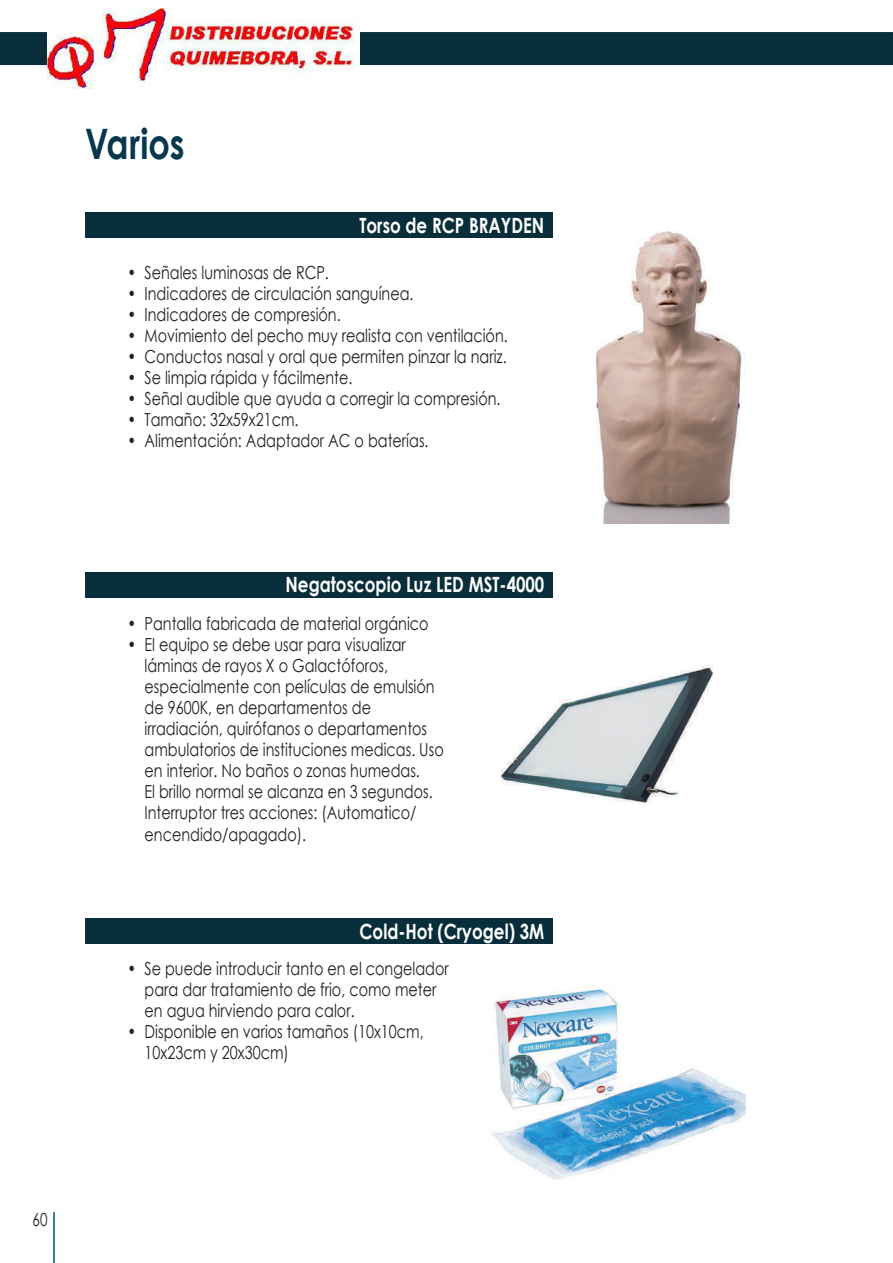
<style>
.page{position:relative;width:893px;height:1263px;background:#fff}
.page>*{position:absolute;margin:0;border:0;box-sizing:border-box;transform-origin:0 0}
.t1{font:700 42px "Century Gothic";letter-spacing:.005em;color:#07384e;scale:.8 1}
.t2{font:700 21px "Century Gothic";color:#fff;scale:.8 1}
.t3{font:18px/21px "Century Gothic";color:#231f20;scale:.8 1}
.t4{font:18px "Century Gothic";color:#231f20;scale:.75 1}
</style>
<div class="page">
<hr style="left:53px;top:1212px;width:2px;height:51px;background:#015378">
<div style="left:332px;top:32px;width:561px;height:33px;background:#082e3b"></div>
<div style="left:0;top:32px;width:74px;height:33px;background:#082e3b"></div>
<img style="left:501px;top:664px;width:212px;height:140px">
<div style="left:85px;top:572px;width:468px;height:25px;background:#082e3b"></div>
<div style="left:85px;top:213px;width:468px;height:25px;background:#082e3b"></div>
<img style="left:595px;top:231px;width:147px;height:293px">
<div style="left:85px;top:918px;width:468px;height:26px;background:#082e3b"></div>
<img style="left:491px;top:989px;width:255px;height:191px">
<img style="left:48px;top:8px;width:311px;height:81px">
<h1 class="t1" style="left:85px;top:112px;width:126px">Varios</h1>
<p class="t2" style="left:359px;top:209px;width:233px">Torso de RCP BRAYDEN</p>
<p class="t3" style="left:128px;top:262px;width:253px">• Señales luminosas de RCP.</p>
<p class="t3" style="left:128px;top:283px;width:359px">• Indicadores de circulación sanguínea.</p>
<p class="t3" style="left:128px;top:304px;width:268px">• Indicadores de compresión.</p>
<p class="t3" style="left:128px;top:325px;width:477px">• Movimiento del pecho muy realista con ventilación.</p>
<p class="t3" style="left:128px;top:346px;width:475px">• Conductos nasal y oral que permiten pinzar la nariz.</p>
<p class="t3" style="left:128px;top:367px;width:283px">• Se limpia rápida y fácilmente.</p>
<p class="t3" style="left:128px;top:388px;width:468px">• Señal audible que ayuda a corregir la compresión.</p>
<p class="t3" style="left:128px;top:409px;width:215px">• Tamaño: 32x59x21cm.</p>
<p class="t3" style="left:128px;top:430px;width:378px">• Alimentación: Adaptador AC o baterías.</p>
<p class="t2" style="left:286px;top:569px;width:325px">Negatoscopio Luz LED MST-4000</p>
<p class="t3" style="left:128px;top:613px;width:378px">• Pantalla fabricada de material orgánico</p>
<p class="t3" style="left:145px;top:634px;width:375px;text-indent:-17px">• El equipo se debe usar para visualizar láminas de rayos X o Galactóforos, especialmente con películas de emulsión de 9600K, en departamentos de irradiación, quirófanos o departamentos ambulatorios de instituciones medicas. Uso en interior. No baños o zonas humedas.<br>El brillo normal se alcanza en 3 segundos.<br>Interruptor tres acciones: (Automatico/ encendido/apagado).</p>
<p class="t2" style="left:359px;top:915px;width:232px">Cold-Hot (Cryogel) 3M</p>
<p class="t3" style="left:145px;top:957px;width:382px;text-indent:-17px">• Se puede introducir tanto en el congelador para dar tratamiento de frio, como meter en agua hirviendo para calor.</p>
<p class="t3" style="left:145px;top:1020px;width:350px;text-indent:-17px">• Disponible en varios tamaños (10x10cm,<br>10x23cm y 20x30cm)</p>
<p class="t4" style="left:33px;top:1206px;width:21px">60</p>
</div>
